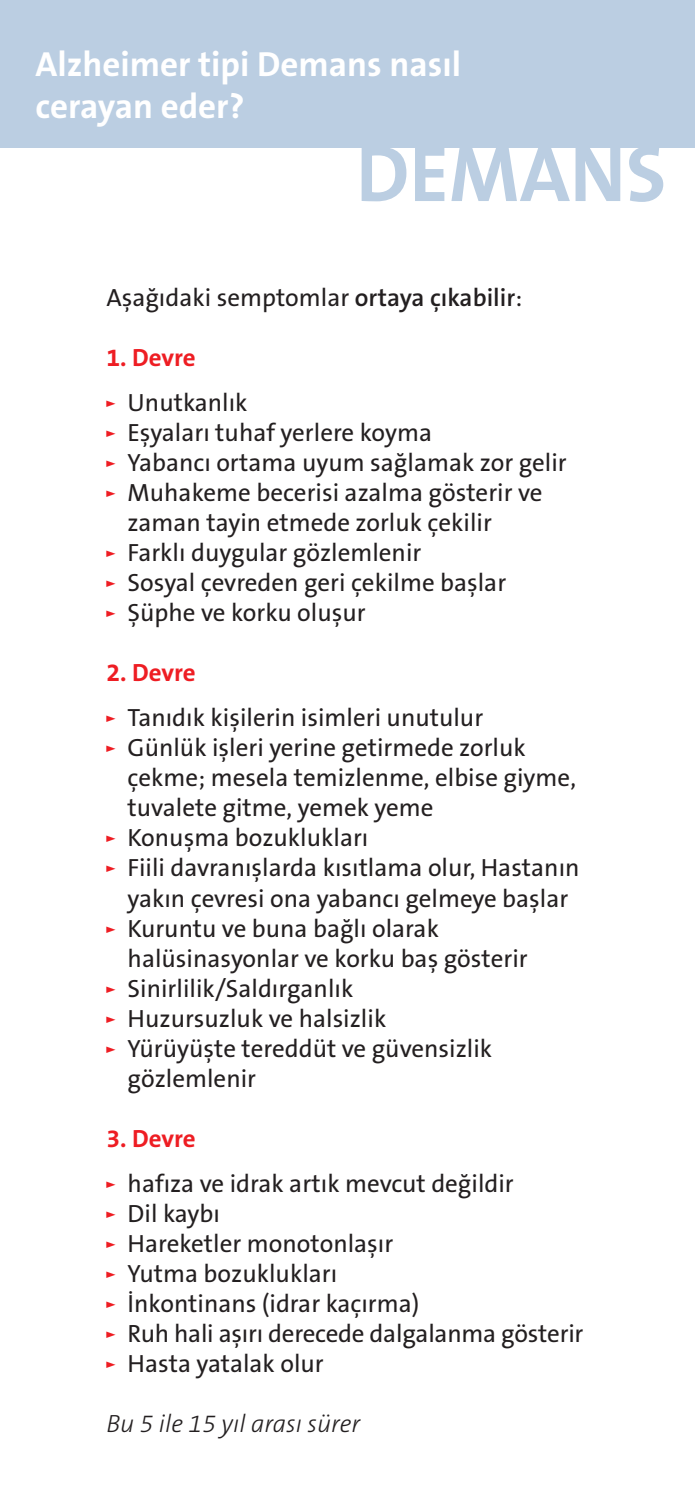
<style>
.page{position:relative;width:695px;height:1489px;background:#fff}
.page>*{position:absolute;margin:0;border:0;box-sizing:border-box;transform-origin:0 0}
.t1{font:700 80px "The Sans B Plus W7";color:#bbcee2}
.t2{font:700 35px/42px "The Sans B Plus W7";color:#fff}
.t3{font:25px/30px "The Sans B Plus W5 Plain";color:#231f20}
.t4{font:700 25px "The Sans B Plus W7";letter-spacing:-.005em;color:#ee1d23}
.t5{font:italic 300 25px "The Sans B Plus W3";color:#231f20}
.s1{font-family:"The Sans B Plus W6";font-weight:600}
.s2{font-family:"The Sans Expert";color:#ee1d23}
</style>
<div class="page">
<div style="left:0;top:0;width:694px;height:148px;background:#bbcee2"></div>
<h2 class="t2" style="left:35px;top:43px;width:427px">Alzheimer tipi Demans nasıl cerayan eder?</h2>
<h1 class="t1" style="left:356px;top:123px;width:311px">DEMANS</h1>
<p class="t3" style="left:106px;top:283px;width:417px">Aşağıdaki semptomlar <span class="s1">ortaya çıkabilir</span>:</p>
<p class="t4" style="left:106px;top:342px;width:91px">1. Devre</p>
<p class="t3" style="left:106px;top:388px;width:143px"><span class="s2">”</span> Unutkanlık</p>
<p class="t3" style="left:106px;top:418px;width:327px"><span class="s2">”</span> Eşyaları tuhaf yerlere koyma</p>
<p class="t3" style="left:106px;top:448px;width:462px"><span class="s2">”</span> Yabancı ortama uyum sağlamak zor gelir</p>
<p class="t3" style="left:106px;top:478px;width:437px"><span class="s2">”</span> Muhakeme becerisi azalma gösterir ve</p>
<p class="t3" style="left:128px;top:508px;width:366px">zaman tayin etmede zorluk çekilir</p>
<p class="t3" style="left:106px;top:538px;width:316px"><span class="s2">”</span> Farklı duygular gözlemlenir</p>
<p class="t3" style="left:106px;top:568px;width:401px"><span class="s2">”</span> Sosyal çevreden geri çekilme başlar</p>
<p class="t3" style="left:106px;top:598px;width:261px"><span class="s2">”</span> Şüphe ve korku oluşur</p>
<p class="t4" style="left:106px;top:657px;width:91px">2. Devre</p>
<p class="t3" style="left:106px;top:703px;width:378px"><span class="s2">”</span> Tanıdık kişilerin isimleri unutulur</p>
<p class="t3" style="left:106px;top:733px;width:421px"><span class="s2">”</span> Günlük işleri yerine getirmede zorluk</p>
<p class="t3" style="left:128px;top:763px;width:450px">çekme; mesela temizlenme, elbise giyme,</p>
<p class="t3" style="left:128px;top:793px;width:307px">tuvalete gitme, yemek yeme</p>
<p class="t3" style="left:106px;top:823px;width:263px"><span class="s2">”</span> Konuşma bozuklukları</p>
<p class="t3" style="left:106px;top:853px;width:474px"><span class="s2">”</span> Fiili davranışlarda kısıtlama olur, Hastanın</p>
<p class="t3" style="left:128px;top:883px;width:442px">yakın çevresi ona yabancı gelmeye başlar</p>
<p class="t3" style="left:106px;top:913px;width:334px"><span class="s2">”</span> Kuruntu ve buna bağlı olarak</p>
<p class="t3" style="left:128px;top:943px;width:401px">halüsinasyonlar ve korku baş gösterir</p>
<p class="t3" style="left:106px;top:973px;width:248px"><span class="s2">”</span> Sinirlilik/Saldırganlık</p>
<p class="t3" style="left:106px;top:1003px;width:281px"><span class="s2">”</span> Huzursuzluk ve halsizlik</p>
<p class="t3" style="left:106px;top:1033px;width:387px"><span class="s2">”</span> Yürüyüşte tereddüt ve güvensizlik</p>
<p class="t3" style="left:128px;top:1063px;width:130px">gözlemlenir</p>
<p class="t4" style="left:106px;top:1122px;width:91px">3. Devre</p>
<p class="t3" style="left:106px;top:1168px;width:478px"><span class="s2">”</span> hafıza ve idrak artık mevcut değildir<br><span class="s2">”</span> Dil kaybı<br><span class="s2">”</span> Hareketler monotonlaşır<br><span class="s2">”</span> Yutma bozuklukları<br><span class="s2">”</span> İnkontinans (idrar kaçırma)<br><span class="s2">”</span> Ruh hali aşırı derecede dalgalanma gösterir <span class="s2">”</span> Hasta yatalak olur</p>
<p class="t5" style="left:106px;top:1408px;width:255px">Bu 5 ile 15 yıl arası sürer</p>
</div>
